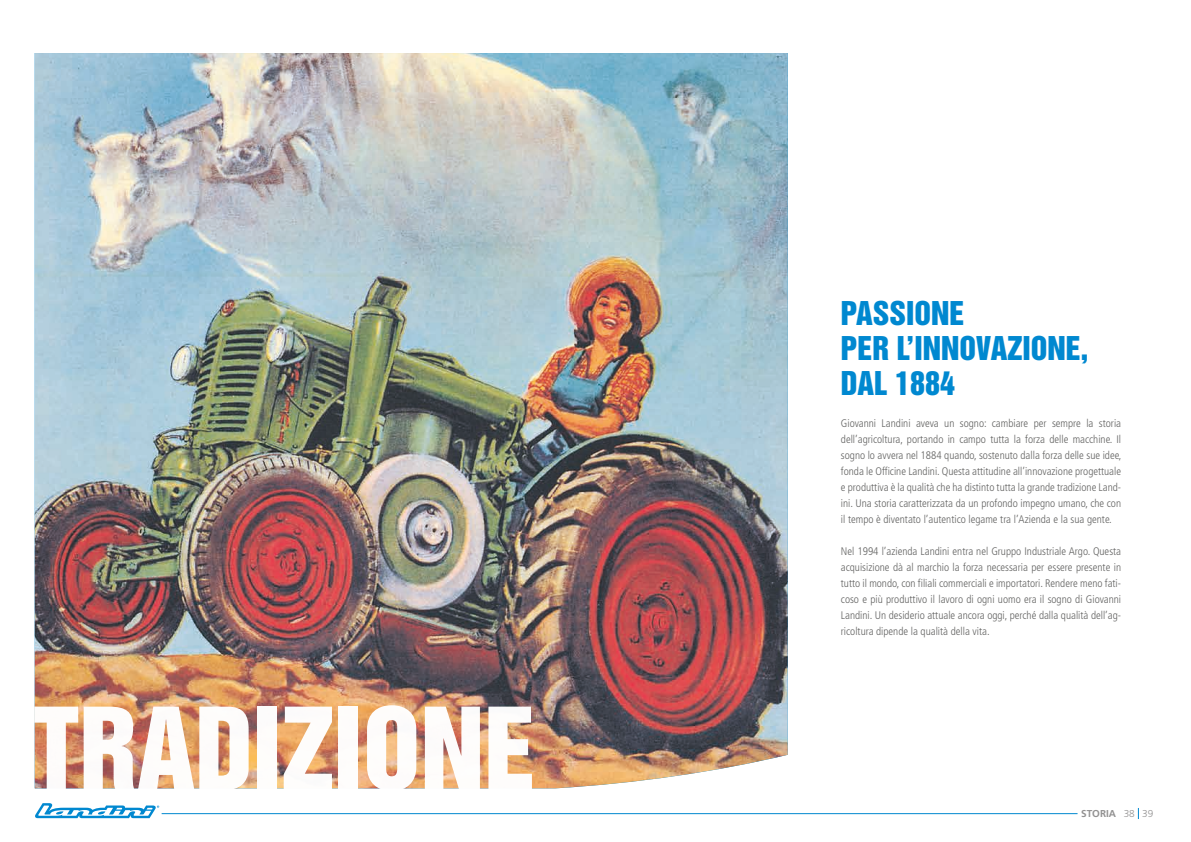
<style>
.page{position:relative;width:1191px;height:842px;background:#fff}
.page>*{position:absolute;margin:0;border:0;box-sizing:border-box;transform-origin:0 0}
.t1{font:104px "Helvetica Inserat";color:#fff}
.t2{font:30px/35px "Helvetica Inserat";color:#0088d0}
.t3{font:300 condensed 11px/16px "Frutiger LT Std";color:#646463;text-align:justify}
.t4{font:700 10px "Frutiger LT Std";color:#939292}
.t5{font:300 10px "Frutiger LT Std";color:#939292}
</style>
<div class="page">
<img style="left:35px;top:53px;width:752px;height:735px">
<svg style="left:35px;top:803px;width:124px;height:15px"></svg>
<hr style="left:162px;top:813px;width:915px;height:1px;background:#0088d0">
<h1 class="t1" style="left:33px;top:687px;width:504px">TRADIZIONE</h1>
<h2 class="t2" style="left:841px;top:296px;width:249px">PASSIONE<br>PER L’INNOVAZIONE,<br>DAL 1884</h2>
<p class="t3" style="left:841px;top:415px;width:282px">Giovanni Landini aveva un sogno: cambiare per sempre la storia dell’agricoltura, portando in campo tutta la forza delle macchine. Il sogno lo avvera nel 1884 quando, sostenuto dalla forza delle sue idee, fonda le Officine Landini. Questa attitudine all’innovazione progettuale e produttiva è la qualità che ha distinto tutta la grande tradizione Land&shy;ini. Una storia caratterizzata da un profondo impegno umano, che con il tempo è diventato l’autentico legame tra l’Azienda e la sua gente.</p>
<p class="t3" style="left:841px;top:543px;width:282px">Nel 1994 l’azienda Landini entra nel Gruppo Industriale Argo. Questa acquisizione dà al marchio la forza necessaria per essere presente in tutto il mondo, con filiali commerciali e importatori. Rendere meno fati&shy;coso e più produttivo il lavoro di ogni uomo era il sogno di Giovanni Landini. Un desiderio attuale ancora oggi, perché dalla qualità dell’ag&shy;ricoltura dipende la qualità della vita.</p>
<p class="t4" style="left:1081px;top:807px;width:37px">STORIA</p>
<p class="t5" style="left:1123px;top:807px;width:31px">38 39</p>
</div>
